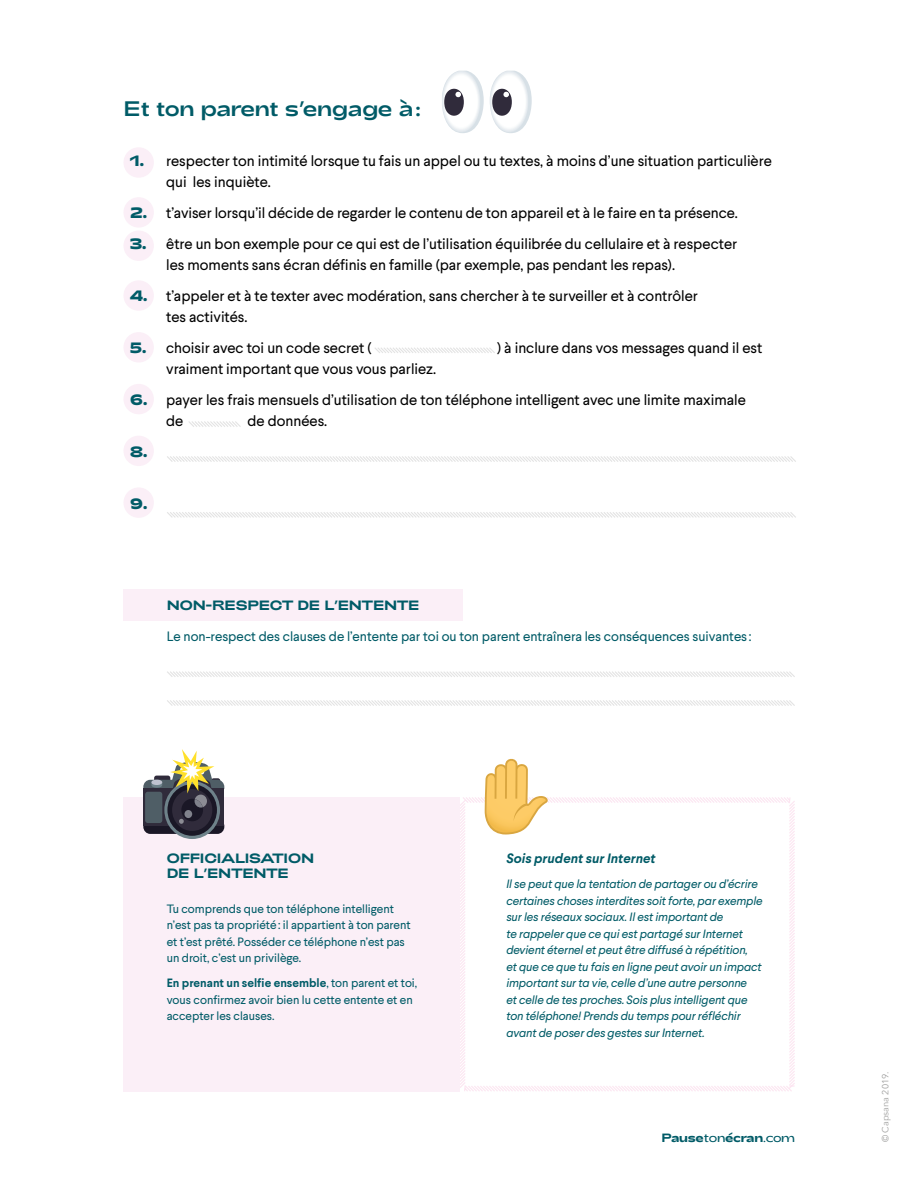
<style>
.page{position:relative;width:918px;height:1188px;background:#fff}
.page>*{position:absolute;margin:0;border:0;box-sizing:border-box;transform-origin:0 0}
.t1{font:21px "Adieu";letter-spacing:-.015em;color:#005b67}
.t2{font:15px/21px "Larsseit";color:#000}
.t3{font:900 15px "Adieu";color:#005b67}
.t4{font:13.5px "Larsseit";color:#005b67}
.t5{font:700 13.5px/15px "Adieu";letter-spacing:-.025em;color:#005b67}
.t6{font:italic 700 13.5px "Larsseit";color:#005b67}
.t7{font:italic 12px/16.5px "Larsseit";letter-spacing:-.01em;color:#005b67}
.t8{font:12px/16.5px "Larsseit";color:#005b67}
.t9{font:700 12px "Adieu";letter-spacing:-.015em;color:#005b67}
.t10{font:9px "Avenir Next";color:#9d9d9c}
.s1{font-family:"Adieu";font-weight:900;color:#005b67}
.s2{font-weight:700}
.s3{font-weight:300}
</style>
<div class="page">
<svg style="left:460px;top:796px;width:335px;height:295px"></svg>
<div style="left:123px;top:797px;width:337px;height:295px;background:#fbeff7"></div>
<svg style="left:143px;top:808px;width:81px;height:11px"></svg>
<div style="left:164px;top:781px;width:56px;height:58px;background:#6e828a;border-radius:50%"></div>
<div style="left:167px;top:784px;width:50px;height:52px;background:#1a1726;border-radius:50%"></div>
<div style="left:172px;top:789px;width:40px;height:42px;background:#302b3b;border-radius:50%"></div>
<div style="left:181px;top:799px;width:22px;height:22px;background:#1a1726;border-radius:50%"></div>
<div style="left:184px;top:810px;width:8px;height:8px;background:#80828c;border-radius:50%"></div>
<svg style="left:143px;top:819px;width:81px;height:15px"></svg>
<div style="left:145px;top:792px;width:17px;height:31px;background:#4f5e66;border-radius:3px"></div>
<svg style="left:143px;top:749px;width:81px;height:59px"></svg>
<div style="left:123px;top:590px;width:340px;height:31px;background:#fbeff7"></div>
<svg style="left:167px;top:671px;width:628px;height:6px"></svg>
<svg style="left:167px;top:700px;width:628px;height:6px"></svg>
<div style="left:123px;top:147px;width:31px;height:31px;background:#fbeff7;border-radius:50%"></div>
<div style="left:123px;top:197px;width:31px;height:31px;background:#fbeff7;border-radius:50%"></div>
<div style="left:123px;top:231px;width:31px;height:30px;background:#fbeff7;border-radius:50%"></div>
<div style="left:123px;top:280px;width:31px;height:31px;background:#fbeff7;border-radius:50%"></div>
<div style="left:123px;top:332px;width:31px;height:31px;background:#fbeff7;border-radius:50%"></div>
<div style="left:123px;top:384px;width:31px;height:30px;background:#fbeff7;border-radius:50%"></div>
<div style="left:123px;top:436px;width:31px;height:30px;background:#fbeff7;border-radius:50%"></div>
<div style="left:123px;top:487px;width:31px;height:31px;background:#fbeff7;border-radius:50%"></div>
<svg style="left:442px;top:71px;width:42px;height:62px"></svg>
<svg style="left:490px;top:71px;width:42px;height:62px"></svg>
<svg style="left:375px;top:347px;width:120px;height:6px"></svg>
<svg style="left:189px;top:421px;width:52px;height:6px"></svg>
<svg style="left:167px;top:456px;width:629px;height:6px"></svg>
<svg style="left:167px;top:512px;width:629px;height:6px"></svg>
<svg style="left:485px;top:758px;width:64px;height:77px"></svg>
<h1 class="t1" style="left:123px;top:97px;width:300px">Et ton parent s’engage à:</h1>
<p class="t2" style="left:166px;top:150px;width:607px;text-indent:-36px"><span class="s1">1.</span> respecter ton intimité lorsque tu fais un appel ou tu textes, à moins d’une situation particulière qui les inquiète.</p>
<p class="t2" style="left:130px;top:202px;width:609px"><span class="s1">2.</span> t’aviser lorsqu’il décide de regarder le contenu de ton appareil et à le faire en ta présence.</p>
<p class="t2" style="left:166px;top:233px;width:573px;text-indent:-36px"><span class="s1">3.</span> être un bon exemple pour ce qui est de l’utilisation équilibrée du cellulaire et à respecter les moments sans écran définis en famille (par exemple, pas pendant les repas).</p>
<p class="t2" style="left:166px;top:285px;width:533px;text-indent:-36px"><span class="s1">4.</span> t’appeler et à te texter avec modération, sans chercher à te surveiller et à contrôler tes activités.</p>
<p class="t2" style="left:130px;top:337px;width:243px"><span class="s1">5.</span> choisir avec toi un code secret (</p>
<p class="t2" style="left:497px;top:337px;width:267px">) à inclure dans vos messages quand il est</p>
<p class="t2" style="left:166px;top:358px;width:271px">vraiment important que vous vous parliez.</p>
<p class="t2" style="left:166px;top:389px;width:581px;text-indent:-36px"><span class="s1">6.</span> payer les frais mensuels d’utilisation de ton téléphone intelligent avec une limite maximale de</p>
<p class="t2" style="left:248px;top:410px;width:81px">de données.</p>
<p class="t3" style="left:130px;top:443px;width:19px">8.</p>
<p class="t3" style="left:130px;top:495px;width:19px">9.</p>
<p class="t5" style="left:167px;top:598px;width:254px">NON-RESPECT DE L’ENTENTE</p>
<p class="t4" style="left:167px;top:627px;width:586px">Le non-respect des clauses de l’entente par toi ou ton parent entraînera les conséquences suivantes :</p>
<p class="t5" style="left:167px;top:851px;width:149px">OFFICIALISATION<br>DE L’ENTENTE</p>
<p class="t8" style="left:167px;top:900px;width:245px">Tu comprends que ton téléphone intelligent n’est pas ta propriété: il appartient à ton parent et t’est prêté. Posséder ce téléphone n’est pas un droit, c’est un privilège.</p>
<p class="t8" style="left:167px;top:975px;width:252px"><span class="s2">En prenant un selfie ensemble</span>, ton parent et toi, vous confirmez avoir bien lu cette entente et en accepter les clauses.</p>
<p class="t6" style="left:506px;top:850px;width:151px">Sois prudent sur Internet</p>
<p class="t7" style="left:506px;top:876px;width:258px">Il se peut que la tentation de partager ou d’écrire certaines choses interdites soit forte, par exemple sur les réseaux sociaux. Il est important de<br>te rappeler que ce qui est partagé sur Internet devient éternel et peut être diffusé à répétition,<br>et que ce que tu fais en ligne peut avoir un impact important sur ta vie, celle d’une autre personne<br>et celle de tes proches. Sois plus intelligent que ton téléphone! Prends du temps pour réfléchir avant de poser des gestes sur Internet.</p>
<p class="t9" style="left:661px;top:1131px;width:135px">Pause<span class="s3">ton</span>écran<span class="s3">.com</span></p>
<p class="t10" style="left:878px;top:1142px;width:72px;rotate:-90deg">© Capsana 2019.</p>
</div>
